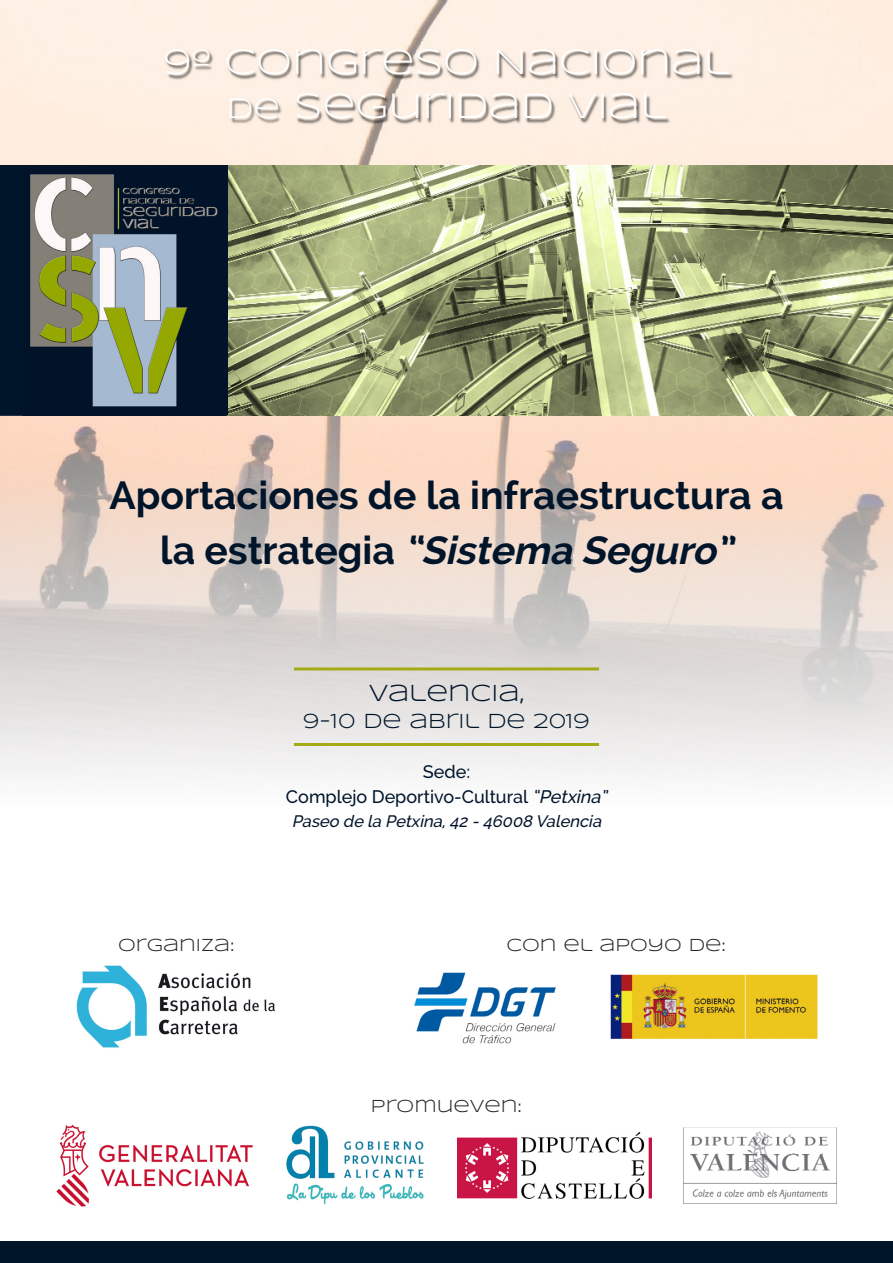
<style>
.page{position:relative;width:893px;height:1263px;background:#fff}
.page>*{position:absolute;margin:0;border:0;box-sizing:border-box;transform-origin:0 0}
.t1{font:700 39px/54.9px "Raleway";color:#00142a;text-align:center}
.t2{font:36.45px/43.7px "Syncopate";color:#fff;text-align:center}
.t3{font:24px "Syncopate";color:#00142a}
.t4{font:21px "Syncopate";color:#00142a}
.t5{font:500 18px/25.3px "Raleway";color:#00142a;text-align:center}
.t6{font:18px "Syncopate";color:#272627}
.t7{font:italic 500 16.5px "Raleway";color:#00142a}
.s1{font-size:29.1px}
.s2{font-style:italic}
</style>
<div class="page">
<div style="left:0;top:0;width:893px;height:166px;background:#fef0e4"></div>
<img style="left:227px;top:166px;width:666px;height:249px">
<div style="left:0;top:166px;width:227px;height:250px;background:#00142a"></div>
<img style="left:30px;top:174px;width:188px;height:233px">
<img style="left:0;top:41px;width:893px;height:114px">
<img style="left:0;top:415px;width:893px;height:365px">
<img style="left:76px;top:965px;width:199px;height:83px">
<div style="left:0;top:1242px;width:893px;height:21px;background:#00142a"></div>
<hr style="left:294px;top:743px;width:305px;height:3px;background:#a3ac17">
<hr style="left:294px;top:667px;width:305px;height:3px;background:#a3ac17">
<img style="left:414px;top:972px;width:142px;height:72px">
<img style="left:610px;top:974px;width:208px;height:65px">
<img style="left:56px;top:1124px;width:197px;height:83px">
<img style="left:286px;top:1125px;width:138px;height:80px">
<img style="left:457px;top:1132px;width:194px;height:66px">
<img style="left:684px;top:1127px;width:153px;height:76px">
<p class="t2" style="left:164px;top:40px;width:567px">9º CONGRESO NACIONAL<br><span class="s1">DE</span> SEGURIDAD VIAL</p>
<p class="t1" style="left:109px;top:472px;width:676px">Aportaciones de la infraestructura a la e s t r a t e g i a <span class="s2">“Sistema Seguro”</span></p>
<p class="t3" style="left:369px;top:679px;width:157px">VALENCIA,</p>
<p class="t4" style="left:303px;top:708px;width:288px">9-10 DE ABRIL DE 2019</p>
<p class="t6" style="left:118px;top:934px;width:118px">ORGANIZA:</p>
<p class="t5" style="left:286px;top:759px;width:325px">Sede:<br>Complejo Deportivo-Cultural <span class="s2">“Petxina”</span></p>
<p class="t7" style="left:292px;top:812px;width:313px">Paseo de la Petxina, 42 - 46008 Valencia</p>
<p class="t6" style="left:507px;top:934px;width:221px">CON EL APOYO DE:</p>
<p class="t6" style="left:371px;top:1095px;width:153px">PROMUEVEN:</p>
</div>
